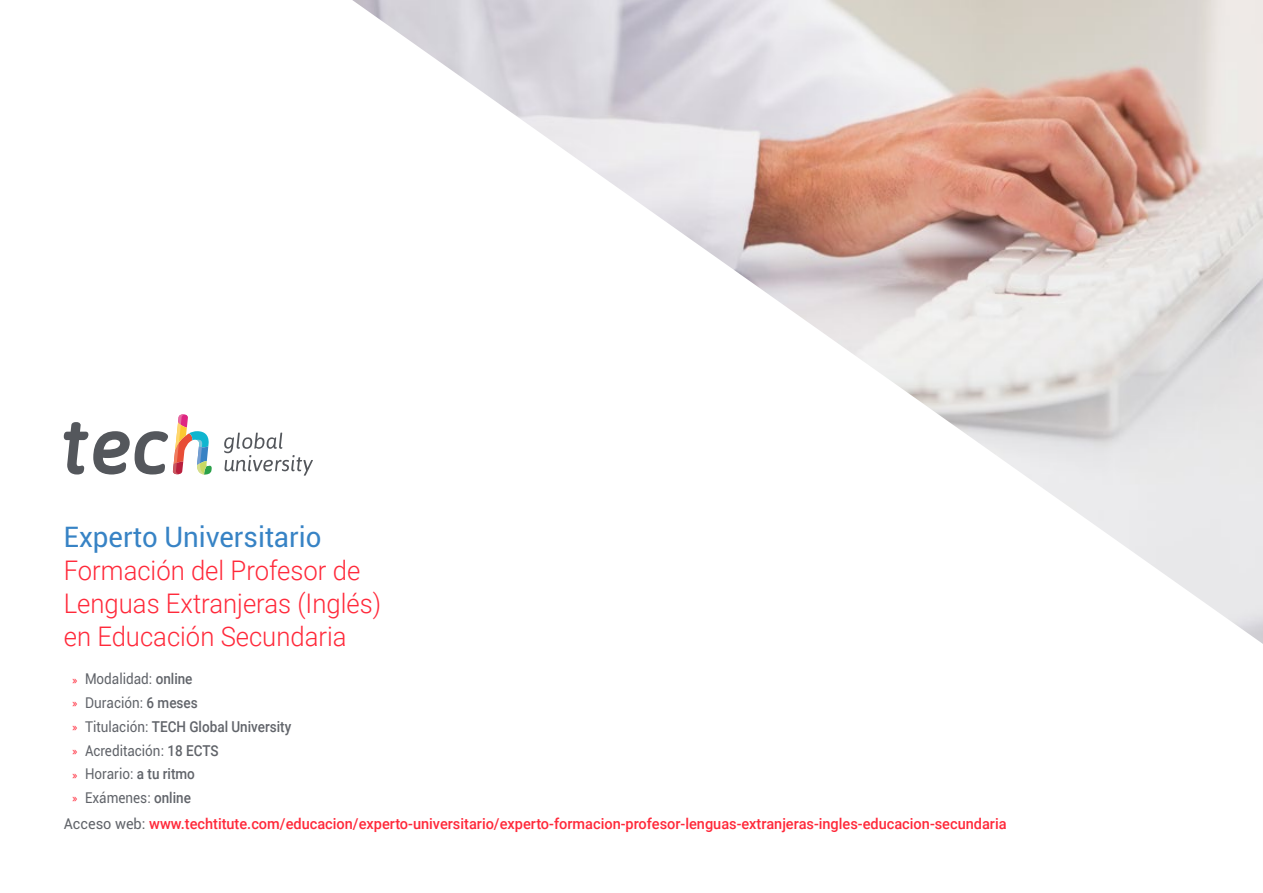
<style>
.page{position:relative;width:1263px;height:893px;background:#fff}
.page>*{position:absolute;margin:0;border:0;box-sizing:border-box;transform-origin:0 0}
.t1{font:28.5px "Roboto";color:#3783c5}
.t2{font:300 27px/33px "Roboto";color:#ff293a;scale:.95 1}
.t3{font:500 15px "Roboto";color:#ff293a}
.t4{font:15px/23.7px "Roboto";color:#61646a;scale:.9 1}
.s1{font-size:12px;color:#ff293a}
.s2{font-weight:500}
.s3{font-weight:400;color:#61646a}
</style>
<div class="page">
<img style="left:352px;top:0;width:911px;height:644px">
<svg style="left:224px;top:433px;width:89px;height:43px"></svg>
<svg style="left:64px;top:414px;width:148px;height:61px"></svg>
<h1 class="t1" style="left:64px;top:517px;width:259px">Experto Universitario</h1>
<h2 class="t2" style="left:64px;top:553px;width:335px">Formación del Profesor de<br>Lenguas Extranjeras (Inglés) en Educación Secundaria</h2>
<p class="t4" style="left:72px;top:667px;width:245px"><span class="s1">»</span> Modalidad: <span class="s2">online<br></span><span class="s1">»</span> Duración: <span class="s2">6 meses<br></span><span class="s1">»</span> Titulación: <span class="s2">TECH Global University </span><span class="s1">»</span> Acreditación: <span class="s2">18 ECTS<br></span><span class="s1">»</span> Horario: <span class="s2">a tu ritmo<br></span><span class="s1">»</span> Exámenes: <span class="s2">online</span></p>
<p class="t3" style="left:64px;top:813px;width:944px"><span class="s3">Acceso web:</span> www.techtitute.com/educacion/experto-universitario/experto-formacion-profesor-lenguas-extranjeras-ingles-educacion-secundaria</p>
</div>
